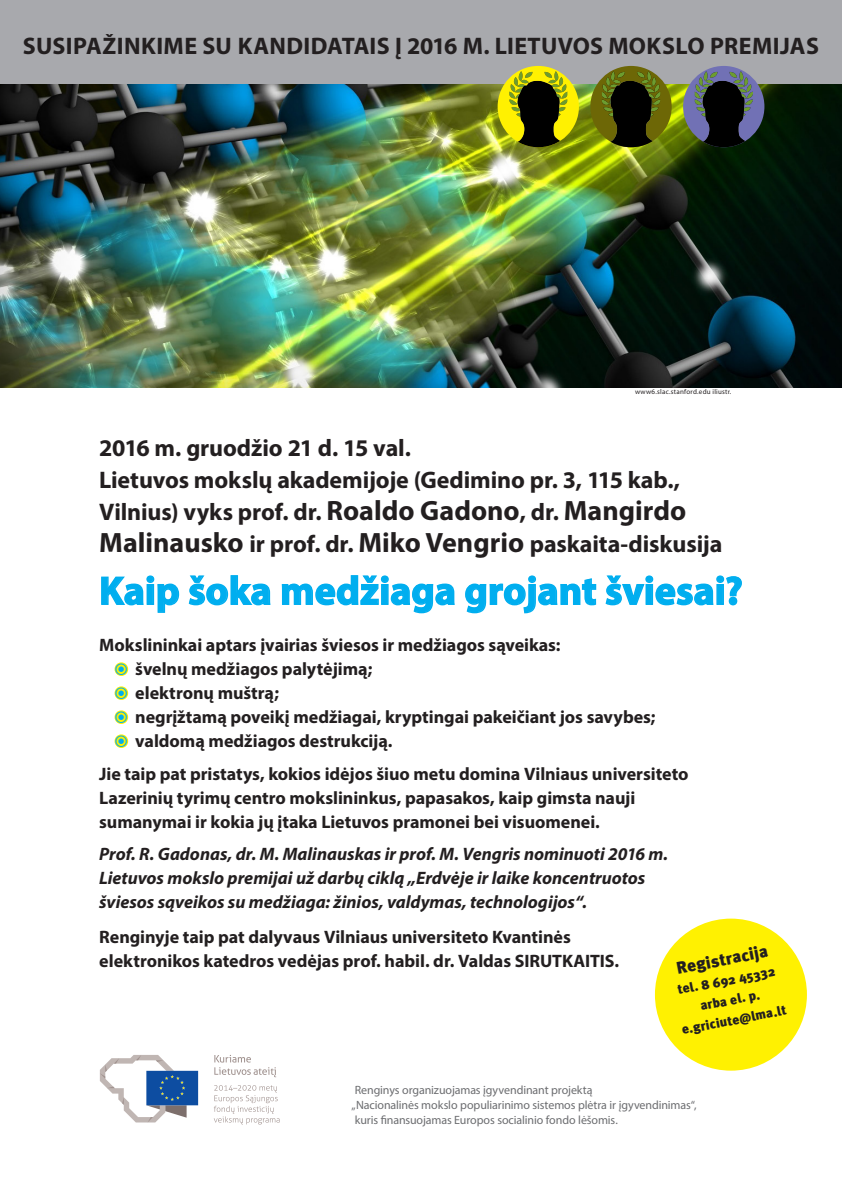
<style>
.page{position:relative;width:842px;height:1191px;background:#fff}
.page>*{position:absolute;margin:0;border:0;box-sizing:border-box;transform-origin:0 0}
.t1{font:700 40px "Myriad Pro";color:#00aeef}
.t2{font:700 24px/32px "Myriad Pro";letter-spacing:-.005em;color:#231f20}
.t3{font:700 24px "Myriad Pro";letter-spacing:.015em;color:#231f20}
.t4{font:700 18px/24px "Myriad Pro";letter-spacing:-.005em;color:#231f20}
.t5{font:italic 700 18px/24px "Myriad Pro";color:#231f20}
.t6{font:900 17px "Meta Pro";color:#231f20}
.t7{font:900 13.3px/20px "Meta Pro";color:#231f20;text-align:center}
.t8{font:12px/15px "Myriad Pro";letter-spacing:-.01em;color:#6c6d70}
.t9{font:7px "Myriad Pro";letter-spacing:.03em;color:#231f20}
.s1{font-size:28px}
</style>
<div class="page">
<img style="left:0;top:84px;width:842px;height:303px">
<div style="left:0;top:0;width:842px;height:84px;background:#a8a9ad"></div>
<div style="left:683px;top:66px;width:81px;height:81px;background:#7171b5;border-radius:50%"></div>
<img style="left:695px;top:71px;width:54px;height:10px">
<img style="left:691px;top:81px;width:65px;height:66px">
<div style="left:590px;top:66px;width:82px;height:81px;background:#6d6706;border-radius:50%"></div>
<img style="left:602px;top:71px;width:58px;height:10px">
<img style="left:598px;top:81px;width:66px;height:66px">
<div style="left:498px;top:66px;width:81px;height:81px;background:#fff101;border-radius:50%"></div>
<img style="left:509px;top:71px;width:58px;height:10px">
<img style="left:505px;top:81px;width:66px;height:66px">
<svg style="left:101px;top:575px;width:79px;height:38px"></svg>
<svg style="left:188px;top:575px;width:83px;height:31px"></svg>
<svg style="left:281px;top:575px;width:174px;height:39px"></svg>
<svg style="left:465px;top:575px;width:132px;height:39px"></svg>
<svg style="left:605px;top:575px;width:137px;height:31px"></svg>
<svg style="left:100px;top:1055px;width:98px;height:67px"></svg>
<svg style="left:214px;top:1055px;width:66px;height:69px"></svg>
<div style="left:655px;top:918px;width:152px;height:152px;background:#fff101;border-radius:50%"></div>
<svg style="left:114px;top:662px;width:15px;height:14px"></svg>
<svg style="left:114px;top:686px;width:15px;height:14px"></svg>
<svg style="left:114px;top:710px;width:15px;height:14px"></svg>
<svg style="left:114px;top:734px;width:15px;height:14px"></svg>
<h2 class="t3" style="left:23px;top:30px;width:797px">SUSIPAŽINKIME SU KANDIDATAIS Į 2016 M. LIETUVOS MOKSLO PREMIJAS</h2>
<p class="t9" style="left:635px;top:387px;width:98px">www6.slac.stanford.edu iliustr.</p>
<h2 class="t2" style="left:99px;top:431px;width:625px">2016 m. gruodžio 21 d. 15 val.<br>Lietuvos mokslų akademijoje (Gedimino pr. 3, 115 kab., Vilnius) vyks prof. dr. <span class="s1">Roaldo Gadono</span>, dr. <span class="s1">Mangirdo Malinausko</span> ir prof. dr. <span class="s1">Miko Vengrio</span> paskaita-diskusija</h2>
<h1 class="t1" style="left:99px;top:564px;width:645px">Kaip šoka medžiaga grojant šviesai?</h1>
<p class="t4" style="left:135px;top:632px;width:522px;text-indent:-36px">Mokslininkai aptars įvairias šviesos ir medžiagos sąveikas:<br>švelnų medžiagos palytėjimą;<br>elektronų muštrą;<br>negrįžtamą poveikį medžiagai, kryptingai pakeičiant jos savybes; valdomą medžiagos destrukciją.</p>
<p class="t4" style="left:99px;top:761px;width:591px">Jie taip pat pristatys, kokios idėjos šiuo metu domina Vilniaus universiteto<br>Lazerinių tyrimų centro mokslininkus, papasakos, kaip gimsta nauji sumanymai ir kokia jų įtaka Lietuvos pramonei bei visuomenei.</p>
<p class="t5" style="left:99px;top:841px;width:570px">Prof. R. Gadonas, dr. M. Malinauskas ir prof. M. Vengris nominuoti 2016 m.<br>Lietuvos mokslo premijai už darbų ciklą „Erdvėje ir laike koncentruotos šviesos sąveikos su medžiaga: žinios, valdymas, technologijos“.</p>
<p class="t4" style="left:99px;top:924px;width:521px">Renginyje taip pat dalyvaus Vilniaus universiteto Kvantinės elektronikos katedros vedėjas prof. habil. dr. Valdas SIRUTKAITIS.</p>
<p class="t6" style="left:675px;top:957px;width:94px;rotate:-11deg">Registracija</p>
<p class="t7" style="left:672px;top:981px;width:108px;rotate:-11deg">tel. 8 692 45332 arba el. p. e.griciute@lma.lt</p>
<p class="t8" style="left:352px;top:1081px;width:346px">Renginys organizuojamas įgyvendinant projektą<br>„Nacionalinės mokslo populiarinimo sistemos plėtra ir įgyvendinimas“, kuris finansuojamas Europos socialinio fondo lėšomis.</p>
</div>
